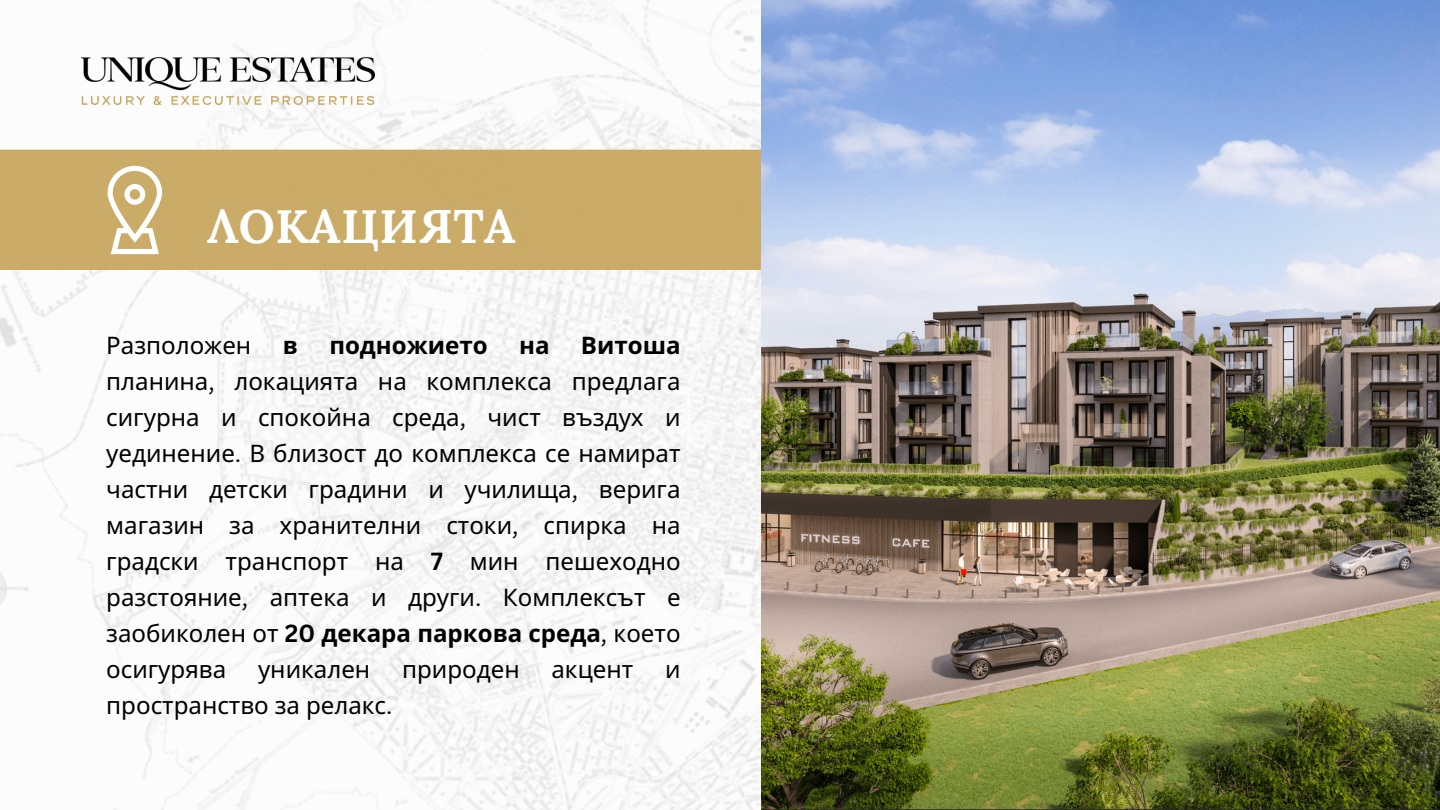
<style>
.page{position:relative;width:1440px;height:810px;background:#fff}
.page>*{position:absolute;margin:0;border:0;box-sizing:border-box;transform-origin:0 0}
.t1{font:700 47px "Lora";letter-spacing:.01em;color:#fff}
.t2{font:24.1px/36px "Noto Sans";color:#000;text-align:justify}
.t3{font:700 24.1px "Noto Sans";color:#000}
.s1{font-weight:700}
.s2{font-family:"Canva Sans"}
.s3{font-family:"Canva Sans";font-weight:700}
</style>
<div class="page">
<img style="left:0;top:0;width:761px;height:810px">
<div style="left:0;top:150px;width:761px;height:120px;background:#caab67"></div>
<img style="left:81px;top:57px;width:294px;height:47px">
<svg style="left:108px;top:166px;width:54px;height:88px"></svg>
<img style="left:761px;top:0;width:679px;height:810px">
<p class="t1" style="left:207px;top:195px;width:310px">ЛОКАЦИЯТА</p>
<p class="t2" style="left:106px;top:326px;width:576px;text-indent:475px"><span class="s1">Витоша </span>планина<span class="s2">,</span> локацията на комплекса предлага сигурна и спокойна среда<span class="s2">,</span> чист въздух и уединение<span class="s2">.</span> В близост до комплекса се намират частни детски градини и училища<span class="s2">,</span> верига магазин за хранителни стоки<span class="s2">,</span> спирка на градски транспорт на <span class="s3">7</span> мин пешеходно разстояние<span class="s2">,</span> аптека и други<span class="s2">.</span> Комплексът е заобиколен от <span class="s3">20</span> <span class="s1">декара паркова среда</span><span class="s2">,</span> което осигурява</p>
<p class="t2" style="left:106px;top:326px;width:147px">Разположен</p>
<p class="t3" style="left:283px;top:328px;width:17px">в</p>
<p class="t3" style="left:329px;top:328px;width:160px">подножието</p>
<p class="t3" style="left:519px;top:328px;width:32px">на</p>
<p class="t2" style="left:258px;top:650px;width:114px">уникален</p>
<p class="t2" style="left:402px;top:650px;width:119px">природен</p>
<p class="t2" style="left:551px;top:650px;width:83px">акцент</p>
<p class="t2" style="left:665px;top:650px;width:17px">и</p>
<p class="t2" style="left:106px;top:686px;width:288px">пространство за релакс<span class="s2">.</span></p>
</div>
